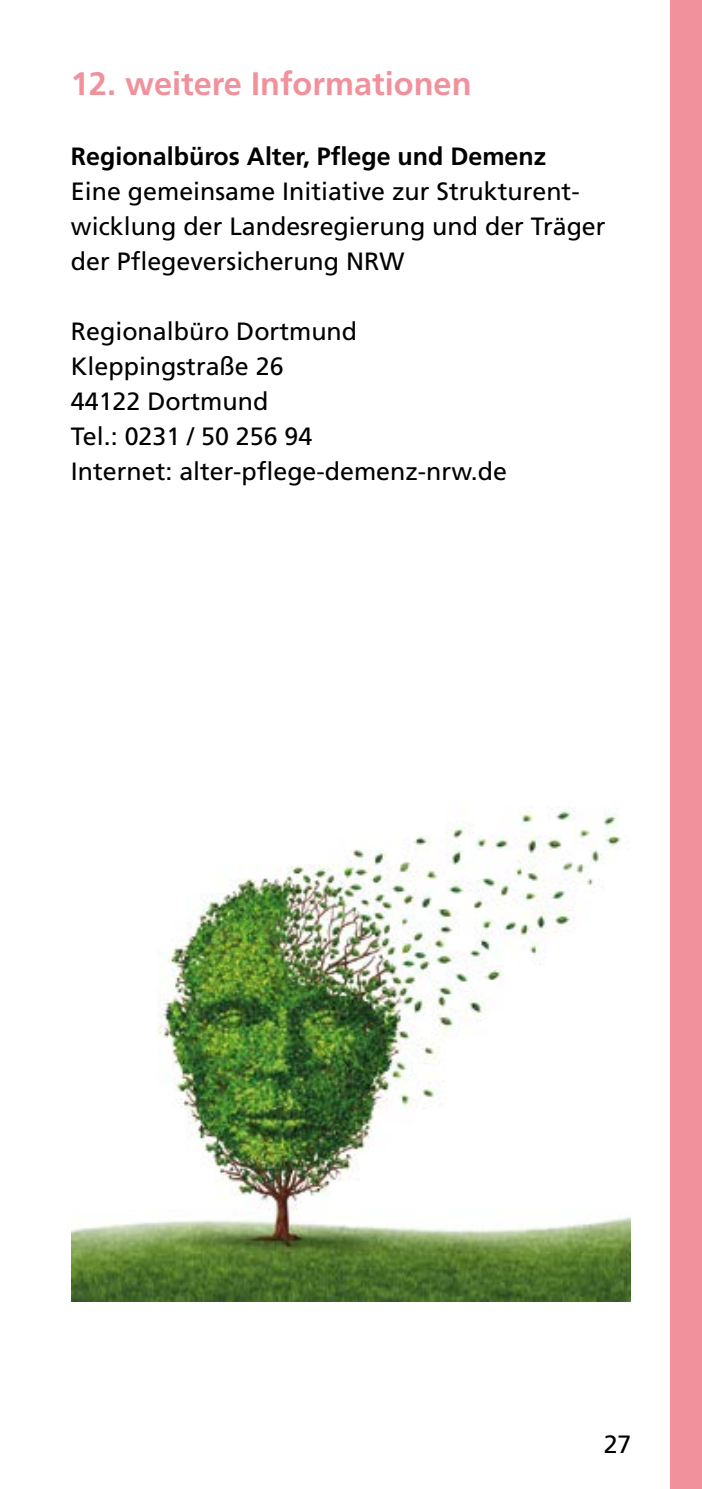
<style>
.page{position:relative;width:702px;height:1489px;background:#fff}
.page>*{position:absolute;margin:0;border:0;box-sizing:border-box;transform-origin:0 0}
.t1{font:700 32.5px "Frutiger LT Std";color:#f1919c}
.t2{font:25px/35px "Frutiger LT Std";color:#000}
.t3{font:700 25px "Frutiger LT Std";color:#000}
</style>
<div class="page">
<div style="left:670px;top:0;width:32px;height:1488px;background:#f1919c"></div>
<img style="left:72px;top:807px;width:558px;height:493px">
<h1 class="t1" style="left:71px;top:65px;width:402px">12. weitere Informationen</h1>
<p class="t3" style="left:71px;top:142px;width:477px">Regionalbüros Alter, Pflege und Demenz</p>
<p class="t2" style="left:71px;top:174px;width:536px">Eine gemeinsame Initiative zur Strukturent&shy;wicklung der Landesregierung und der Träger der Pflegeversicherung NRW</p>
<p class="t2" style="left:71px;top:314px;width:437px">Regionalbüro Dortmund<br>Kleppingstraße 26<br>44122 Dortmund<br>Tel.: 0231 / 50 256 94<br>Internet: alter-pflege-demenz-nrw.de</p>
<p class="t2" style="left:603px;top:1426px;width:29px">27</p>
</div>
